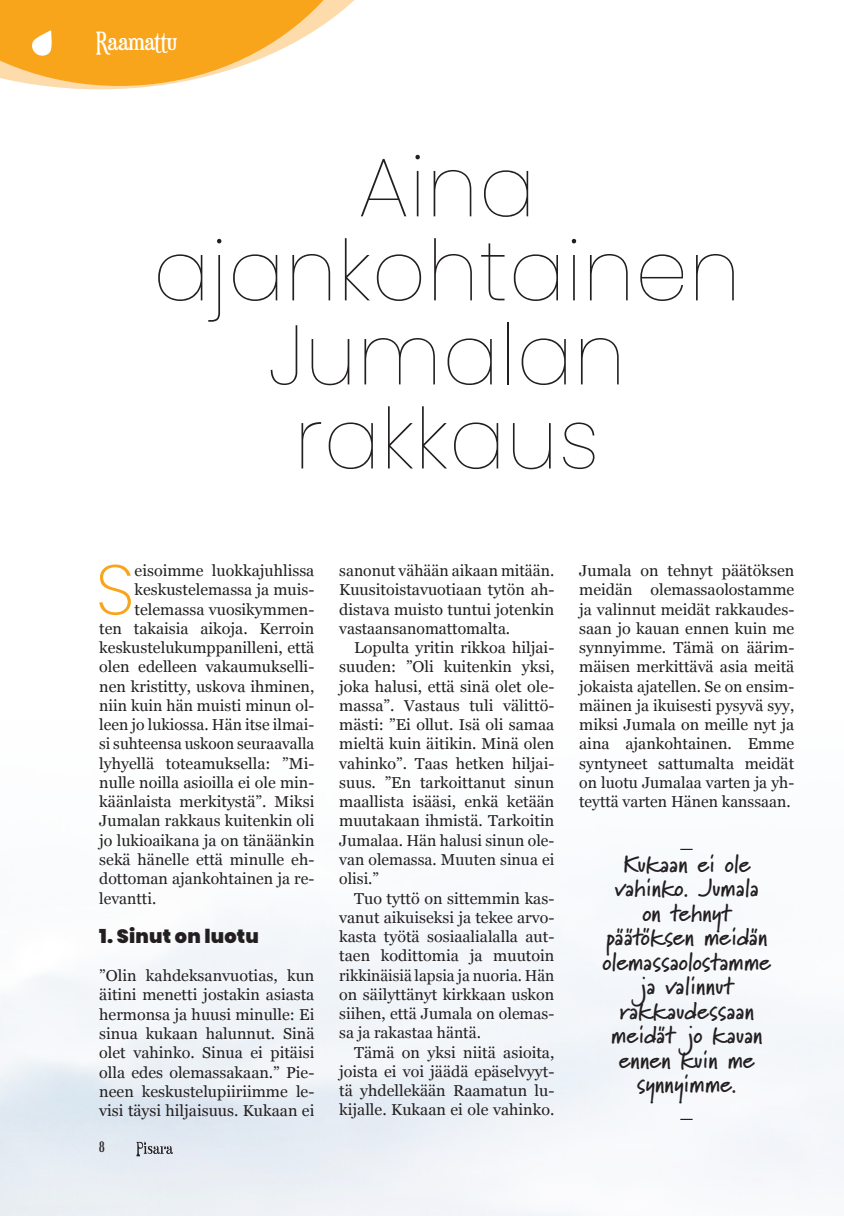
<style>
.page{position:relative;width:844px;height:1216px;background:#fff}
.page>*{position:absolute;margin:0;border:0;box-sizing:border-box;transform-origin:0 0}
.Väliotsikko_Poppins{font:100 84px/84px "Poppins";letter-spacing:.01em;color:#231f20;text-align:center}
.Leipis_angangi{font:200 70.52px "Poppins";color:#f9a51b}
.Äläys{font:700 24.5px/24.5px "Marydale";color:#231f20;text-align:center}
.t1{font:24.5px "Euphorigenic";letter-spacing:-.01em;color:#fff}
.Väliotsikko_Poppins-2{font:900 19.25px "Poppins";letter-spacing:.01em;color:#231f20}
.leipis{font:15.75px/19.2px "Georgia";color:#231f20;text-align:justify}
.Leipis_angangi-2{font:15.75px "Georgia";color:#231f20}
.leipis_ei_sis{font:15.75px/19.2px "Georgia";color:#231f20;text-align:justify}
.t2{font:14px "Euphorigenic";color:#231f20}
</style>
<div class="page">
<svg style="left:136px;top:1141px;width:37px;height:15px"></svg>
<svg style="left:0;top:0;width:354px;height:89px"></svg>
<p class="t1" style="left:96px;top:26px;width:83px">Raamattu</p>
<p class="Väliotsikko_Poppins" style="left:153px;top:145px;width:588px">Aina ajankohtainen<br>Jumalan</p>
<p class="Väliotsikko_Poppins" style="left:294px;top:397px;width:306px">rakkaus</p>
<p class="Leipis_angangi" style="left:95px;top:549px;width:41px">S</p>
<p class="Leipis_angangi-2" style="left:135px;top:559px;width:181px">eisoimme luokkajuhlissa</p>
<p class="Leipis_angangi-2" style="left:135px;top:578px;width:181px">keskustelemassa ja muis-</p>
<p class="Leipis_angangi-2" style="left:135px;top:597px;width:181px">telemassa vuosikymmen-</p>
<p class="Leipis_angangi-2" style="left:99px;top:617px;width:216px">ten takaisia aikoja. Kerroin</p>
<p class="Leipis_angangi-2" style="left:99px;top:636px;width:216px">keskustelukumppanilleni, että</p>
<p class="Leipis_angangi-2" style="left:99px;top:655px;width:216px">olen edelleen vakaumukselli-</p>
<p class="Leipis_angangi-2" style="left:99px;top:674px;width:216px">nen kristitty, uskova ihminen,</p>
<p class="Leipis_angangi-2" style="left:99px;top:694px;width:216px">niin kuin hän muisti minun ol-</p>
<p class="Leipis_angangi-2" style="left:99px;top:713px;width:216px">leen jo lukiossa. Hän itse ilmai-</p>
<p class="Leipis_angangi-2" style="left:99px;top:732px;width:216px">si suhteensa uskoon seuraavalla</p>
<p class="Leipis_angangi-2" style="left:99px;top:751px;width:216px">lyhyellä toteamuksella: ”Mi-</p>
<p class="Leipis_angangi-2" style="left:99px;top:771px;width:216px">nulle noilla asioilla ei ole min-</p>
<p class="Leipis_angangi-2" style="left:99px;top:790px;width:216px">käänlaista merkitystä”. Miksi</p>
<p class="Leipis_angangi-2" style="left:99px;top:809px;width:216px">Jumalan rakkaus kuitenkin oli</p>
<p class="Leipis_angangi-2" style="left:99px;top:828px;width:216px">jo lukioaikana ja on tänäänkin</p>
<p class="Leipis_angangi-2" style="left:99px;top:848px;width:216px">sekä hänelle että minulle eh-</p>
<p class="Leipis_angangi-2" style="left:99px;top:867px;width:216px">dottoman ajankohtainen ja re-</p>
<p class="Leipis_angangi-2" style="left:99px;top:886px;width:58px">levantti.</p>
<p class="Väliotsikko_Poppins-2" style="left:99px;top:924px;width:161px">1. Sinut on luotu</p>
<p class="leipis_ei_sis" style="left:99px;top:965px;width:216px">”Olin kahdeksanvuotias, kun äitini menetti jostakin asiasta hermonsa ja huusi minulle: Ei sinua kukaan halunnut. Sinä olet vahinko. Sinua ei pitäisi olla edes olemassakaan.” Pie&shy;neen keskustelupiiriimme le&shy;visi täysi hiljaisuus. Kukaan ei</p>
<p class="t2" style="left:99px;top:1138px;width:7px">8</p>
<p class="leipis_ei_sis" style="left:339px;top:560px;width:216px">sanonut vähään aikaan mitään.<br>Kuusitoistavuotiaan tytön ah&shy;distava muisto tuntui jotenkin vastaansanomattomalta.</p>
<p class="leipis" style="left:339px;top:637px;width:216px;text-indent:15px">Lopulta yritin rikkoa hiljai&shy;suuden: ”Oli kuitenkin yksi, joka halusi, että sinä olet ole&shy;massa”. Vastaus tuli välittö&shy;mästi: ”Ei ollut. Isä oli samaa mieltä kuin äitikin. Minä olen vahinko”. Taas hetken hiljai&shy;suus. ”En tarkoittanut sinun maallista isääsi, enkä ketään muutakaan ihmistä. Tarkoitin Jumalaa. Hän halusi sinun ole&shy;van olemassa. Muuten sinua ei olisi.”</p>
<p class="leipis" style="left:339px;top:887px;width:216px;text-indent:15px">Tuo tyttö on sittemmin kas&shy;vanut aikuiseksi ja tekee arvo&shy;kasta työtä sosiaalialalla aut&shy;taen kodittomia ja muutoin rikkinäisiä lapsia ja nuoria. Hän on säilyttänyt kirkkaan uskon siihen, että Jumala on olemas&shy;sa ja rakastaa häntä.</p>
<p class="leipis" style="left:339px;top:1041px;width:217px;text-indent:15px">Tämä on yksi niitä asioita, joista ei voi jäädä epäselvyyt&shy;tä yhdellekään Raamatun lu&shy;kijalle. Kukaan ei ole vahinko.</p>
<p class="leipis" style="left:579px;top:560px;width:216px">Jumala on tehnyt päätöksen meidän olemassaolostamme ja valinnut meidät rakkaudes&shy;saan jo kauan ennen kuin me synnyimme. Tämä on äärim&shy;mäisen merkittävä asia meitä jokaista ajatellen. Se on ensim&shy;mäinen ja ikuisesti pysyvä syy, miksi Jumala on meille nyt ja aina ajankohtainen. Emme syntyneet sattumalta meidät on luotu Jumalaa varten ja yh&shy;teyttä varten Hänen kanssaan.</p>
<p class="Äläys" style="left:680px;top:826px;width:14px">_</p>
<p class="Äläys" style="left:602px;top:850px;width:170px">Kukaan ei ole vahinko. Jumala on tehnyt päätöksen meidän olemassaolostamme ja valinnut rakkaudessaan meidät jo kauan ennen kuin me synnyimme.</p>
<p class="Äläys" style="left:680px;top:1095px;width:14px">_</p>
</div>
